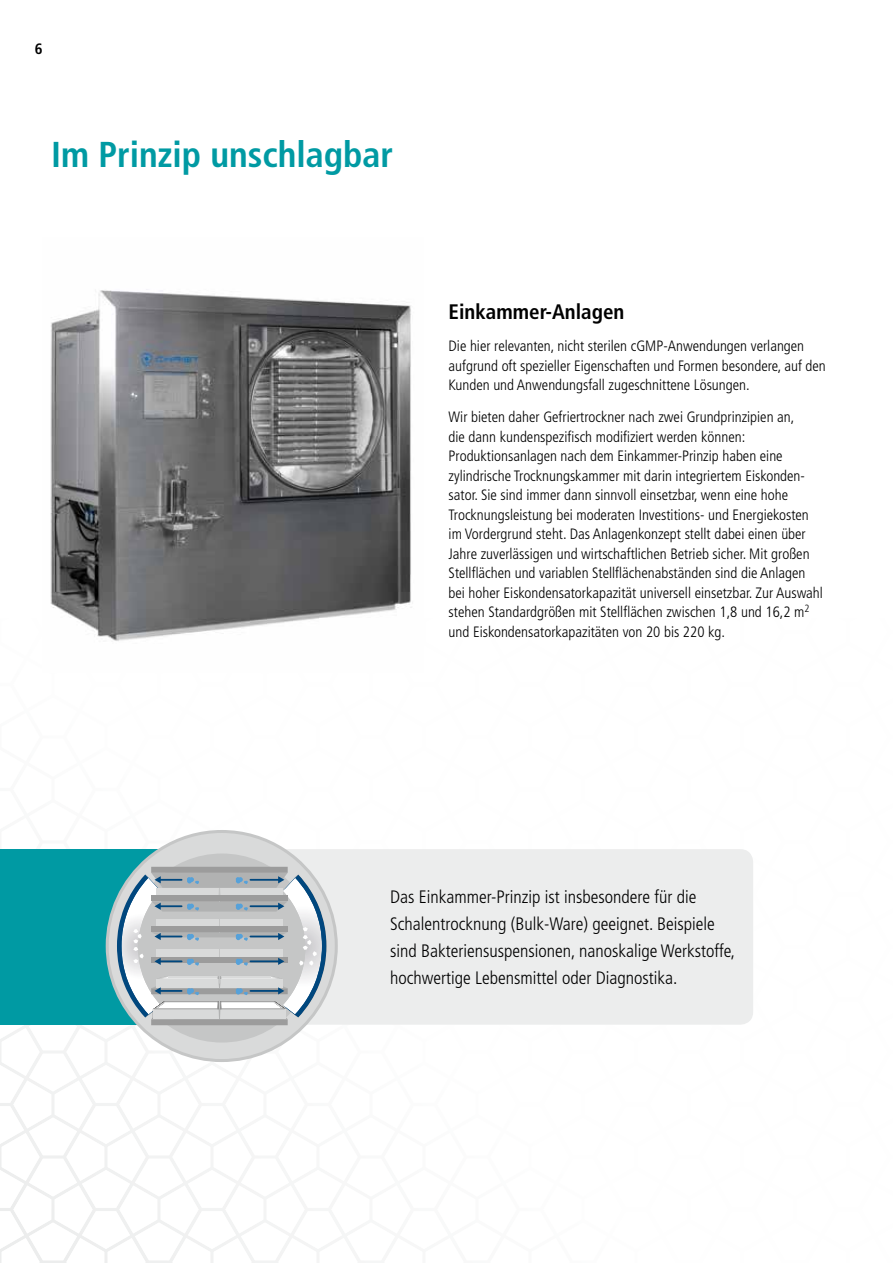
<style>
.page{position:relative;width:893px;height:1263px;background:#fff}
.page>*{position:absolute;margin:0;border:0;box-sizing:border-box;transform-origin:0 0}
.t1{font:700 condensed 36px "Frutiger";color:#009aa3}
.t2{font:700 condensed 21px "Frutiger";color:#000}
.t3{font:300 condensed 18px/27px "Frutiger";color:#000}
.t4{font:300 condensed 15px/19.5px "Frutiger";color:#000}
.t5{font:700 condensed 15px "Frutiger";color:#000}
</style>
<div class="page">
<img style="left:50px;top:289px;width:362px;height:352px">
<div style="left:0;top:849px;width:241px;height:176px;background:#009aa3"></div>
<div style="left:184px;top:849px;width:569px;height:176px;background:#eceded;border-radius:13px"></div>
<svg style="left:106px;top:830px;width:232px;height:232px"></svg>
<div style="left:127px;top:853px;width:189px;height:189px;background:#c5c6c6;border-radius:50%"></div>
<svg style="left:117px;top:867px;width:209px;height:158px"></svg>
<p class="t5" style="left:35px;top:42px;width:9px">6</p>
<h1 class="t1" style="left:51px;top:139px;width:344px">Im Prinzip unschlagbar</h1>
<h2 class="t2" style="left:449px;top:303px;width:177px">Einkammer-Anlagen</h2>
<p class="t4" style="left:449px;top:337px;width:379px">Die hier relevanten, nicht sterilen cGMP-Anwendungen verlangen aufgrund oft spezieller Eigenschaften und Formen besondere, auf den<br>Kunden und Anwendungsfall zugeschnittene Lösungen.</p>
<p class="t4" style="left:449px;top:409px;width:376px">Wir bieten daher Gefriertrockner nach zwei Grundprinzipien an,<br>die dann kundenspezifisch modifiziert werden können:<br>Produktionsanlagen nach dem Einkammer-Prinzip haben eine zylindrische Trocknungskammer mit darin integriertem Eiskonden&shy;sator. Sie sind immer dann sinnvoll einsetzbar, wenn eine hohe Trocknungsleistung bei moderaten Investitions- und Energiekosten im Vordergrund steht. Das Anlagenkonzept stellt dabei einen über Jahre zuverlässigen und wirtschaftlichen Betrieb sicher. Mit großen Stellflächen und variablen Stellflächenabständen sind die Anlagen bei hoher Eiskondensatorkapazität universell einsetzbar. Zur Auswahl stehen Standardgrößen mit Stellflächen zwischen 1,8 und 16,2 m<sup>2 </sup>und Eiskondensatorkapazitäten von 20 bis 220 kg.</p>
<p class="t3" style="left:390px;top:885px;width:347px">Das Einkammer-Prinzip ist insbesondere für die Schalentrocknung (Bulk-Ware) geeignet. Beispiele sind Bakteriensuspensionen, nanoskalige Werkstoffe, hochwertige Lebensmittel oder Diagnostika.</p>
</div>
